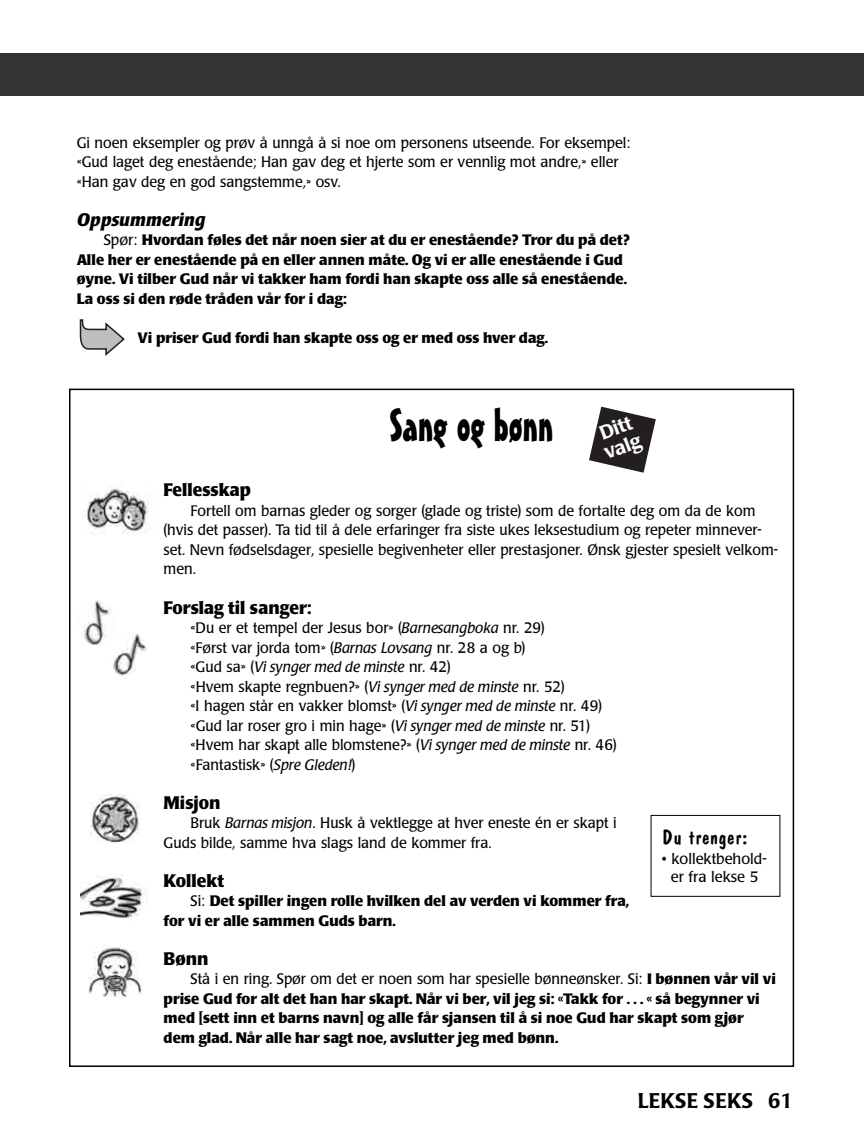
<style>
.page{position:relative;width:864px;height:1148px;background:#fff}
.page>*{position:absolute;margin:0;border:0;box-sizing:border-box;transform-origin:0 0}
.t1{font:45px "Mister Earl BT";color:#000}
.t2{font:500 21px "Poppl Laudatio";letter-spacing:.01em;color:#000}
.t3{font:21px "Dom Casual";color:#000;scale:1.05 1}
.t4{font:500 19.5px/19.5px "Poppl Laudatio";color:#fff}
.t5{font:700 18px "Poppl Laudatio";color:#000;scale:.95 1}
.t6{font:italic 700 18px "Poppl Laudatio";color:#000}
.t7{font:15px/19.5px "Poppl Laudatio";color:#000;scale:.95 1}
.t8{font:700 15px/19.5px "Poppl Laudatio";color:#000}
.t9{font:15px/18px "Poppl Laudatio";color:#000;text-align:center}
.s1{font-weight:400}
.s2{font-style:italic}
</style>
<div class="page">
<img style="left:87px;top:488px;width:62px;height:47px">
<img style="left:84px;top:600px;width:26px;height:46px">
<img style="left:90px;top:794px;width:49px;height:48px">
<img style="left:81px;top:874px;width:66px;height:44px">
<img style="left:88px;top:947px;width:54px;height:51px">
<img style="left:111px;top:631px;width:37px;height:48px;border-radius:19px">
<svg style="left:80px;top:319px;width:45px;height:37px"></svg>
<div style="left:0;top:53px;width:864px;height:43px;background:#333"></div>
<svg style="left:589px;top:407px;width:67px;height:66px"></svg>
<div style="left:651px;top:815px;width:129px;height:81px;border:1px solid #000"></div>
<p class="t7" style="left:77px;top:134px;width:584px">Gi noen eksempler og prøv å unngå å si noe om personens utseende. For eksempel: «Gud laget deg enestående; Han gav deg et hjerte som er vennlig mot andre,» eller «Han gav deg en god sangstemme,» osv.</p>
<p class="t6" style="left:77px;top:212px;width:130px">Oppsummering</p>
<p class="t8" style="left:77px;top:232px;width:555px;text-indent:27px"><span class="s1">Spør:</span> Hvordan føles det når noen sier at du er enestående? Tror du på det?<br>Alle her er enestående på en eller annen måte. Og vi er alle enestående i Gud øyne. Vi tilber Gud når vi takker ham fordi han skapte oss alle så enestående.<br>La oss si den røde tråden vår for i dag:</p>
<p class="t8" style="left:137px;top:329px;width:412px">Vi priser Gud fordi han skapte oss og er med oss hver dag.</p>
<h1 class="t1" style="left:389px;top:409px;width:166px">Sang og bønn</h1>
<h3 class="t4" style="left:595px;top:427px;width:40px;rotate:-21deg">Ditt valg</h3>
<p class="t5" style="left:164px;top:483px;width:93px">Fellesskap</p>
<p class="t7" style="left:164px;top:502px;width:648px;text-indent:27px">Fortell om barnas gleder og sorger (glade og triste) som de fortalte deg om da de kom (hvis det passer). Ta tid til å dele erfaringer fra siste ukes leksestudium og repeter minnever&shy;set. Nevn fødselsdager, spesielle begivenheter eller prestasjoner. Ønsk gjester spesielt velkom&shy;men.</p>
<p class="t5" style="left:164px;top:600px;width:157px">Forslag til sanger:</p>
<p class="t7" style="left:191px;top:619px;width:450px">«Du er et tempel der Jesus bor» (<span class="s2">Barnesangboka</span> nr. 29)<br>«Først var jorda tom» (<span class="s2">Barnas Lovsang</span> nr. 28 a og b)<br>«Gud sa» (<span class="s2">Vi synger med de minste</span> nr. 42)<br>«Hvem skapte regnbuen?» (<span class="s2">Vi synger med de minste</span> nr. 52)<br>«I hagen står en vakker blomst» (<span class="s2">Vi synger med de minste</span> nr. 49) «Gud lar roser gro i min hage» (<span class="s2">Vi synger med de minste</span> nr. 51) «Hvem har skapt alle blomstene?» (<span class="s2">Vi synger med de minste</span> nr. 46) «Fantastisk» (<span class="s2">Spre Gleden!</span>)</p>
<p class="t5" style="left:164px;top:795px;width:61px">Misjon</p>
<p class="t7" style="left:164px;top:814px;width:478px;text-indent:27px">Bruk <span class="s2">Barnas misjon</span>. Husk å vektlegge at hver eneste én er skapt i<br>Guds bilde, samme hva slags land de kommer fra.</p>
<p class="t5" style="left:164px;top:873px;width:65px">Kollekt</p>
<p class="t8" style="left:164px;top:892px;width:467px;text-indent:27px"><span class="s1">Si:</span> Det spiller ingen rolle hvilken del av verden vi kommer fra, for vi er alle sammen Guds barn.</p>
<p class="t5" style="left:164px;top:951px;width:49px">Bønn</p>
<p class="t8" style="left:164px;top:970px;width:614px;text-indent:27px"><span class="s1">Stå i en ring. Spør om det er noen som har spesielle bønneønsker. Si:</span> I bønnen vår vil vi prise Gud for alt det han har skapt. Når vi ber, vil jeg si: «Takk for . . . « så begynner vi med [sett inn et barns navn] og alle får sjansen til å si noe Gud har skapt som gjør dem glad. Når alle har sagt noe, avslutter jeg med bønn.</p>
<h2 class="t3" style="left:662px;top:828px;width:83px">Du trenger:</h2>
<p class="t9" style="left:662px;top:851px;width:106px">• kollektbehold&shy;er fra lekse 5</p>
<h2 class="t2" style="left:638px;top:1092px;width:156px">LEKSE SEKS 61</h2>
</div>
